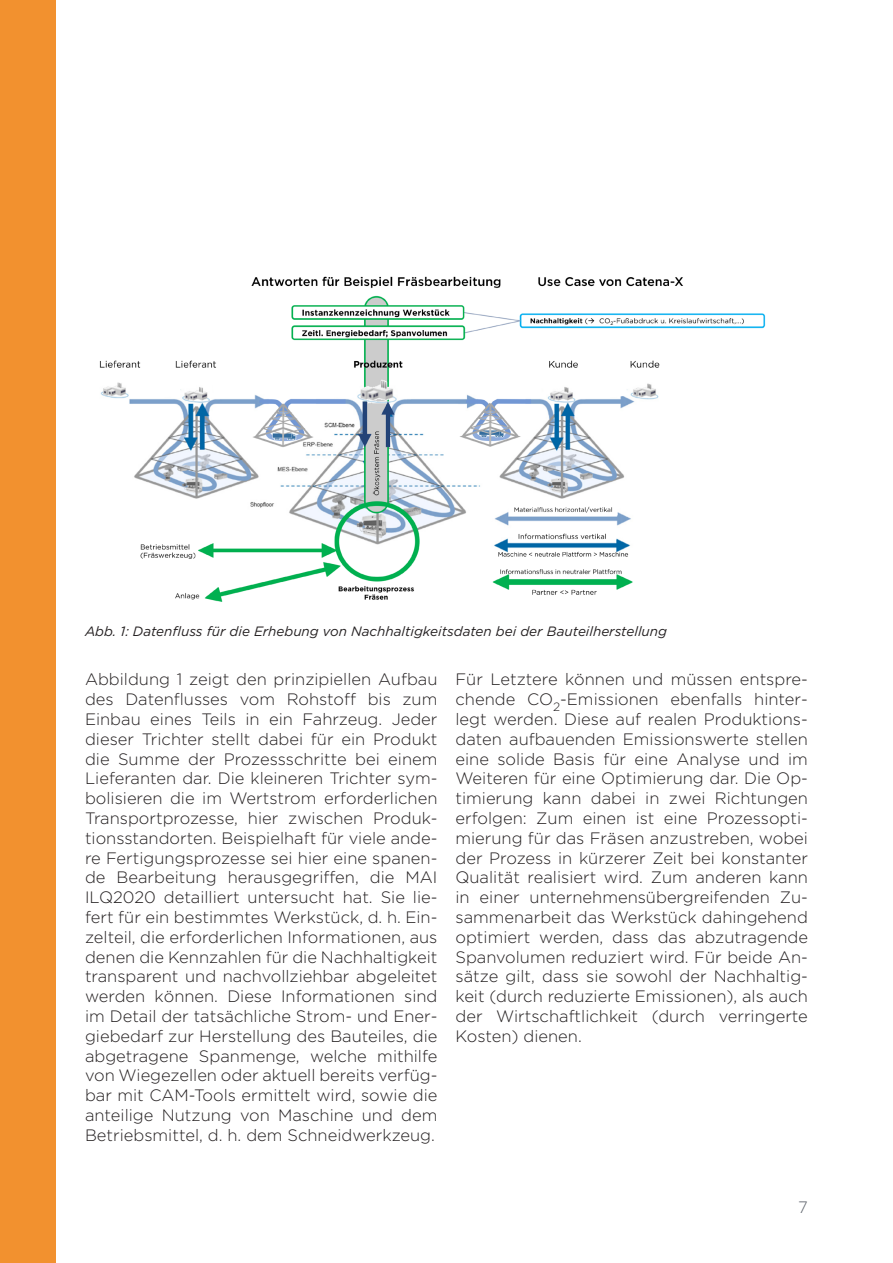
<style>
.page{position:relative;width:893px;height:1263px;background:#fff}
.page>*{position:absolute;margin:0;border:0;box-sizing:border-box;transform-origin:0 0}
.t1{font:300 16.5px/19.8px "Arson Pro";color:#231f20;text-align:justify}
.t2{font:300 16.5px "Arson Pro";color:#5e646c}
.t3{font:italic 13.5px "Arson Pro";color:#231f20}
</style>
<div class="page">
<div style="left:0;top:0;width:55px;height:1263px;background:#f2912f"></div>
<img style="left:99px;top:276px;width:667px;height:326px">
<p class="t3" style="left:85px;top:624px;width:584px">Abb. 1: Datenfluss für die Erhebung von Nachhaltigkeitsdaten bei der Bauteilherstellung</p>
<p class="t1" style="left:85px;top:670px;width:354px">Abbildung 1 zeigt den prinzipiellen Aufbau des Datenflusses vom Rohstoff bis zum Einbau eines Teils in ein Fahrzeug. Jeder dieser Trichter stellt dabei für ein Produkt die Summe der Prozessschritte bei einem Lieferanten dar. Die kleineren Trichter sym&shy;bolisieren die im Wertstrom erforderlichen Transportprozesse, hier zwischen Produk&shy;tionsstandorten. Beispielhaft für viele ande&shy;re Fertigungsprozesse sei hier eine spanen&shy;de Bearbeitung herausgegriffen, die MAI ILQ2020 detailliert untersucht hat. Sie lie&shy;fert für ein bestimmtes Werkstück, d. h. Ein&shy;zelteil, die erforderlichen Informationen, aus denen die Kennzahlen für die Nachhaltigkeit transparent und nachvollziehbar abgeleitet werden können. Diese Informationen sind im Detail der tatsächliche Strom- und Ener&shy;giebedarf zur Herstellung des Bauteiles, die abgetragene Spanmenge, welche mithilfe von Wiegezellen oder aktuell bereits verfüg&shy;bar mit CAM-Tools ermittelt wird, sowie die anteilige Nutzung von Maschine und dem Betriebsmittel, d. h. dem Schneidwerkzeug.</p>
<p class="t1" style="left:455px;top:670px;width:354px">Für Letztere können und müssen entspre&shy;chende CO<sub>2</sub>-Emissionen ebenfalls hinter&shy;legt werden. Diese auf realen Produktions&shy;daten aufbauenden Emissionswerte stellen eine solide Basis für eine Analyse und im Weiteren für eine Optimierung dar. Die Op&shy;timierung kann dabei in zwei Richtungen erfolgen: Zum einen ist eine Prozessopti&shy;mierung für das Fräsen anzustreben, wobei der Prozess in kürzerer Zeit bei konstanter Qualität realisiert wird. Zum anderen kann in einer unternehmensübergreifenden Zu&shy;sammenarbeit das Werkstück dahingehend optimiert werden, dass das abzutragende Spanvolumen reduziert wird. Für beide An&shy;sätze gilt, dass sie sowohl der Nachhaltig&shy;keit (durch reduzierte Emissionen), als auch der Wirtschaftlichkeit (durch verringerte Kosten) dienen.</p>
<p class="t2" style="left:798px;top:1198px;width:11px">7</p>
</div>
